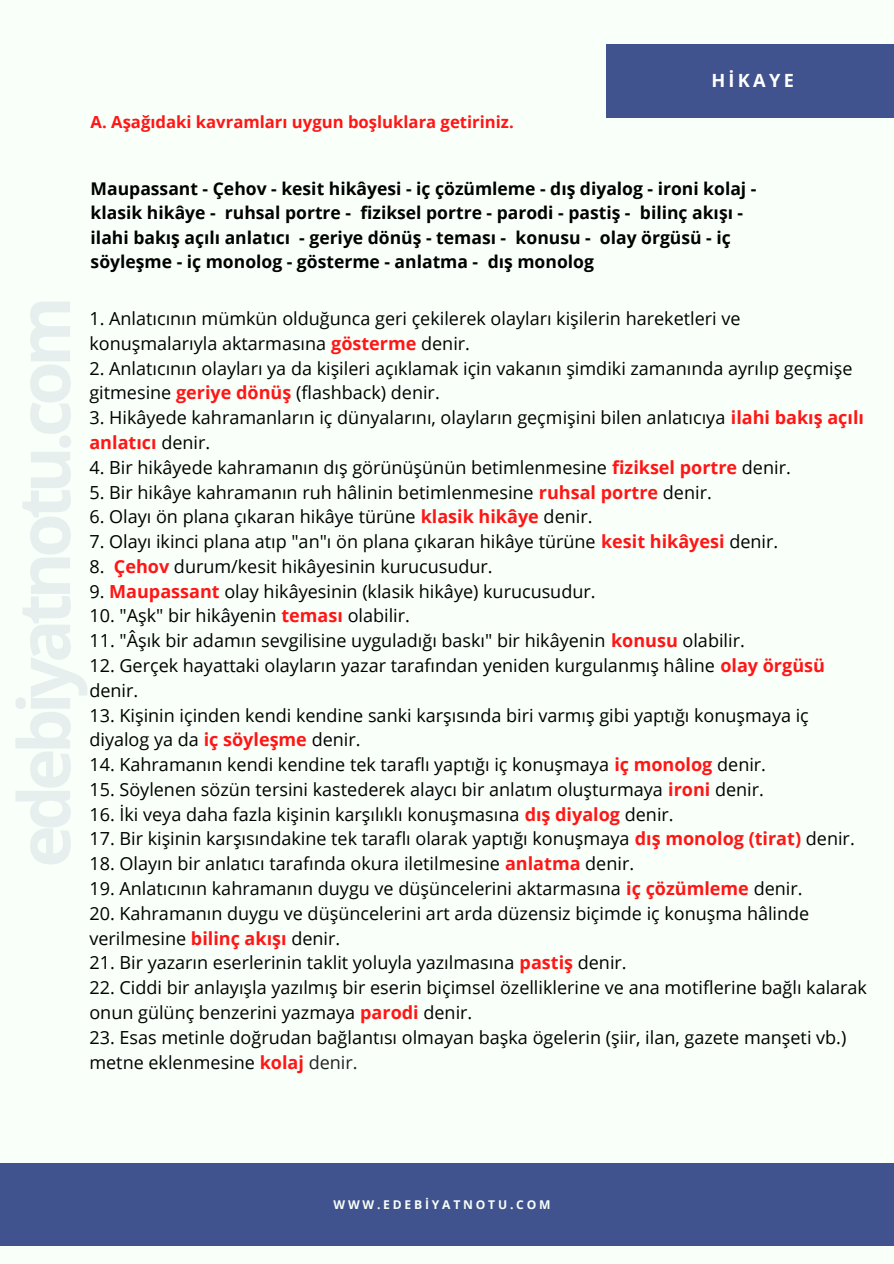
<style>
.page{position:relative;width:894px;height:1264px;background:#fff}
.page>*{position:absolute;margin:0;border:0;box-sizing:border-box;transform-origin:0 0}
.t1{font:700 18.15px "Open Sans";letter-spacing:.18em;color:#fff}
.t2{font:18px/24.8px "Open Sans";color:#000}
.t3{font:700 17.55px/24.2px "Open Sans";color:#000}
.t4{font:700 16.65px "Open Sans";color:#ff1616}
.t5{font:700 12.15px "Open Sans";letter-spacing:.23em;color:#f9fff9}
.s1{font-weight:700;color:#ff1616}
.s2{color:#222}
</style>
<div class="page">
<div style="left:0;top:0;width:893px;height:1263px;background:#f9fff9"></div>
<div style="left:605px;top:44px;width:288px;height:74px;background:#40538e"></div>
<div style="left:0;top:1163px;width:893px;height:82px;background:#40538e"></div>
<p class="t4" style="left:91px;top:111px;width:424px">A. Aşağıdaki kavramları uygun boşluklara getiriniz.</p>
<p class="t1" style="left:711px;top:67px;width:84px">HİKAYE</p>
<p class="t3" style="left:91px;top:176px;width:667px">Maupassant - Çehov - kesit hikâyesi - iç çözümleme - dış diyalog - ironi kolaj - klasik hikâye - ruhsal portre - fiziksel portre - parodi - pastiş - bilinç akışı - ilahi bakış açılı anlatıcı - geriye dönüş - teması - konusu - olay örgüsü - iç söyleşme - iç monolog - gösterme - anlatma - dış monolog</p>
<p class="t2" style="left:89px;top:306px;width:652px">1. Anlatıcının mümkün olduğunca geri çekilerek olayları kişilerin hareketleri ve konuşmalarıyla aktarmasına <span class="s1">gösterme</span> denir.</p>
<p class="t2" style="left:89px;top:355px;width:764px">2. Anlatıcının olayları ya da kişileri açıklamak için vakanın şimdiki zamanında ayrılıp geçmişe gitmesine <span class="s1">geriye dönüş</span> (flashback) denir.</p>
<p class="t2" style="left:89px;top:405px;width:775px">3. Hikâyede kahramanların iç dünyalarını, olayların geçmişini bilen anlatıcıya <span class="s1">ilahi bakış açılı anlatıcı</span> denir.</p>
<p class="t2" style="left:89px;top:454px;width:702px">4. Bir hikâyede kahramanın dış görünüşünün betimlenmesine <span class="s1">fiziksel portre</span> denir.</p>
<p class="t2" style="left:89px;top:479px;width:623px">5. Bir hikâye kahramanın ruh hâlinin betimlenmesine <span class="s1">ruhsal portre</span> denir.</p>
<p class="t2" style="left:89px;top:504px;width:504px">6. Olayı ön plana çıkaran hikâye türüne <span class="s1">klasik hikâye</span> denir.</p>
<p class="t2" style="left:89px;top:528px;width:690px">7. Olayı ikinci plana atıp "an"ı ön plana çıkaran hikâye türüne <span class="s1">kesit hikâyesi</span> denir.</p>
<p class="t2" style="left:89px;top:553px;width:404px">8. <span class="s1">Çehov</span> durum/kesit hikâyesinin kurucusudur.</p>
<p class="t2" style="left:89px;top:578px;width:507px">9. <span class="s1">Maupassant</span> olay hikâyesinin (klasik hikâye) kurucusudur.</p>
<p class="t2" style="left:89px;top:603px;width:322px">10. "Aşk" bir hikâyenin <span class="s1">teması</span> olabilir.</p>
<p class="t2" style="left:89px;top:628px;width:656px">11. "Âşık bir adamın sevgilisine uyguladığı baskı" bir hikâyenin <span class="s1">konusu</span> olabilir.</p>
<p class="t2" style="left:89px;top:652px;width:736px">12. Gerçek hayattaki olayların yazar tarafından yeniden kurgulanmış hâline <span class="s1">olay örgüsü </span>denir.</p>
<p class="t2" style="left:89px;top:702px;width:720px">13. Kişinin içinden kendi kendine sanki karşısında biri varmış gibi yaptığı konuşmaya iç diyalog ya da <span class="s1">iç söyleşme</span> denir.</p>
<p class="t2" style="left:89px;top:751px;width:678px">14. Kahramanın kendi kendine tek taraflı yaptığı iç konuşmaya <span class="s1">iç monolog</span> denir.</p>
<p class="t2" style="left:89px;top:776px;width:675px">15. Söylenen sözün tersini kastederek alaycı bir anlatım oluşturmaya <span class="s1">ironi</span> denir.</p>
<p class="t2" style="left:89px;top:801px;width:585px">16. İki veya daha fazla kişinin karşılıklı konuşmasına <span class="s1">dış diyalog</span> denir.</p>
<p class="t2" style="left:89px;top:826px;width:766px">17. Bir kişinin karşısındakine tek taraflı olarak yaptığı konuşmaya <span class="s1">dış monolog (tirat)</span> denir.</p>
<p class="t2" style="left:89px;top:850px;width:546px">18. Olayın bir anlatıcı tarafında okura iletilmesine <span class="s1">anlatma</span> denir.</p>
<p class="t2" style="left:89px;top:875px;width:714px">19. Anlatıcının kahramanın duygu ve düşüncelerini aktarmasına <span class="s1">iç çözümleme</span> denir.</p>
<p class="t2" style="left:89px;top:900px;width:721px">20. Kahramanın duygu ve düşüncelerini art arda düzensiz biçimde iç konuşma hâlinde verilmesine <span class="s1">bilinç akışı</span> denir.</p>
<p class="t2" style="left:89px;top:950px;width:538px">21. Bir yazarın eserlerinin taklit yoluyla yazılmasına <span class="s1">pastiş</span> denir.</p>
<p class="t2" style="left:89px;top:974px;width:779px">22. Ciddi bir anlayışla yazılmış bir eserin biçimsel özelliklerine ve ana motiflerine bağlı kalarak onun gülünç benzerini yazmaya <span class="s1">parodi</span> denir.</p>
<p class="t2" style="left:89px;top:1024px;width:758px">23. Esas metinle doğrudan bağlantısı olmayan başka ögelerin (şiir, ilan, gazete manşeti vb.) metne eklenmesine <span class="s1">kolaj</span> <span class="s2">denir.</span></p>
<p class="t5" style="left:333px;top:1196px;width:218px">WWW.EDEBİYATNOTU.COM</p>
</div>
